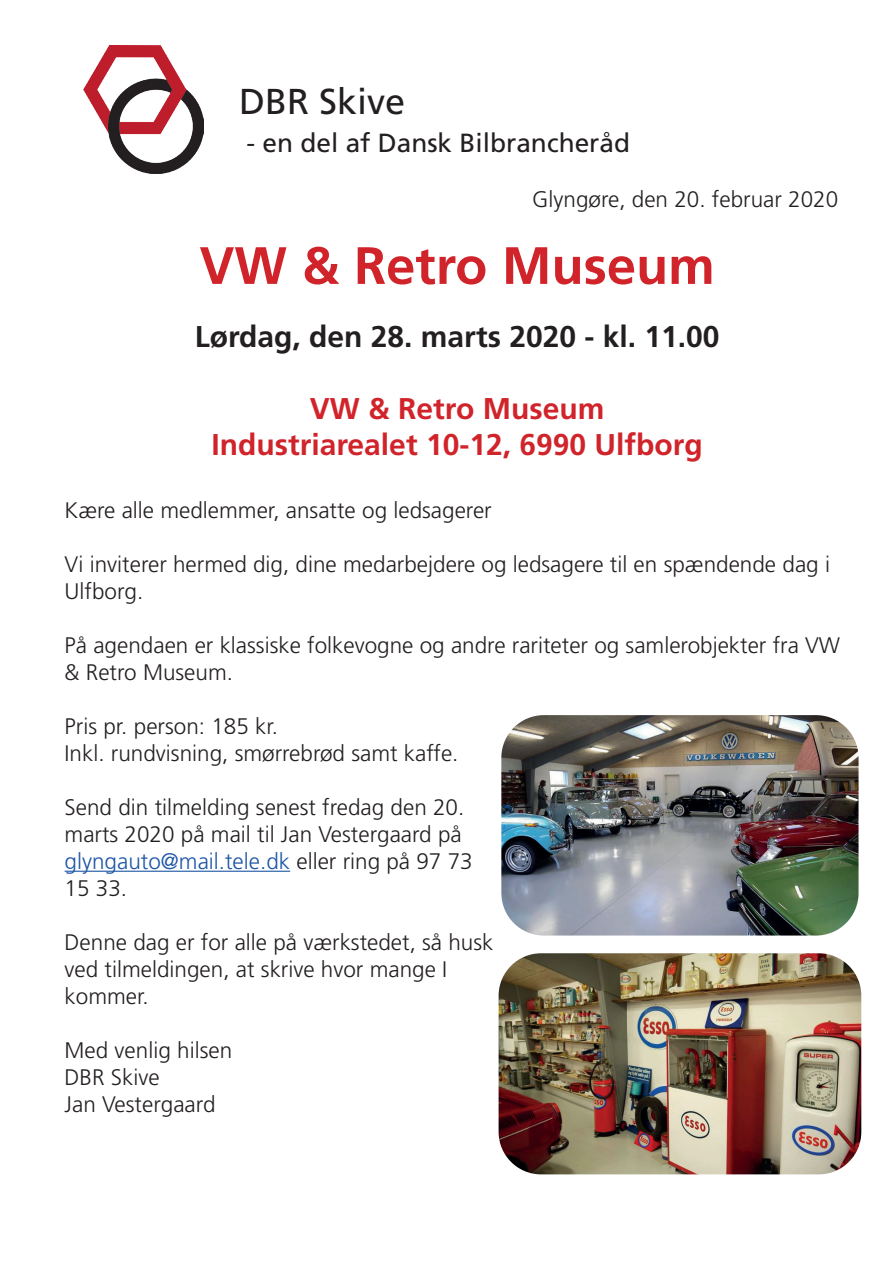
<style>
.page{position:relative;width:893px;height:1263px;background:#fff}
.page>*{position:absolute;margin:0;border:0;box-sizing:border-box;transform-origin:0 0}
.t1{font:700 52.5px "Frutiger LT Std";color:#d1232a}
.t2{font:36px "Frutiger LT Std";color:#231f20}
.t3{font:700 30px/36px "Frutiger LT Std";color:#d1232a;text-align:center}
.t4{font:700 30px "Frutiger LT Std";color:#231f20}
.t5{font:26.25px "Frutiger LT Std";color:#231f20}
.t6{font:300 22.5px/27px "Frutiger LT Std";color:#231f20}
.s1{color:#1e56a6}
</style>
<div class="page">
<hr style="left:65px;top:871px;width:225px;height:1px;background:#1e56a6">
<img style="left:84px;top:45px;width:120px;height:129px">
<img style="left:501px;top:715px;width:357px;height:220px">
<img style="left:499px;top:953px;width:362px;height:221px">
<h2 class="t2" style="left:239px;top:81px;width:168px">DBR Skive</h2>
<p class="t5" style="left:246px;top:127px;width:385px">- en del af Dansk Bilbrancheråd</p>
<p class="t6" style="left:532px;top:186px;width:307px">Glyngøre, den 20. februar 2020</p>
<h1 class="t1" style="left:199px;top:235px;width:517px">VW &amp; Retro Museum</h1>
<h3 class="t4" style="left:195px;top:319px;width:526px">Lørdag, den 28. marts 2020 - kl. 11.00</h3>
<h3 class="t3" style="left:211px;top:391px;width:493px">VW &amp; Retro Museum<br>Industriarealet 10-12, 6990 Ulfborg</h3>
<p class="t6" style="left:65px;top:497px;width:429px">Kære alle medlemmer, ansatte og ledsagerer</p>
<p class="t6" style="left:65px;top:551px;width:767px">Vi inviterer hermed dig, dine medarbejdere og ledsagere til en spændende dag i<br>Ulfborg.</p>
<p class="t6" style="left:65px;top:632px;width:777px">På agendaen er klassiske folkevogne og andre rariteter og samlerobjekter fra VW &amp; Retro Museum.</p>
<p class="t6" style="left:65px;top:713px;width:395px">Pris pr. person: 185 kr.<br>Inkl. rundvisning, smørrebrød samt kaffe.</p>
<p class="t6" style="left:65px;top:794px;width:410px">Send din tilmelding senest fredag den 20. marts 2020 på mail til Jan Vestergaard på <span class="s1">glyngauto@mail.tele.dk</span> eller ring på 97 73<br>15 33.</p>
<p class="t6" style="left:65px;top:929px;width:430px">Denne dag er for alle på værkstedet, så husk ved tilmeldingen, at skrive hvor mange I kommer.</p>
<p class="t6" style="left:65px;top:1037px;width:169px">Med venlig hilsen<br>DBR Skive<br>Jan Vestergaard</p>
</div>
